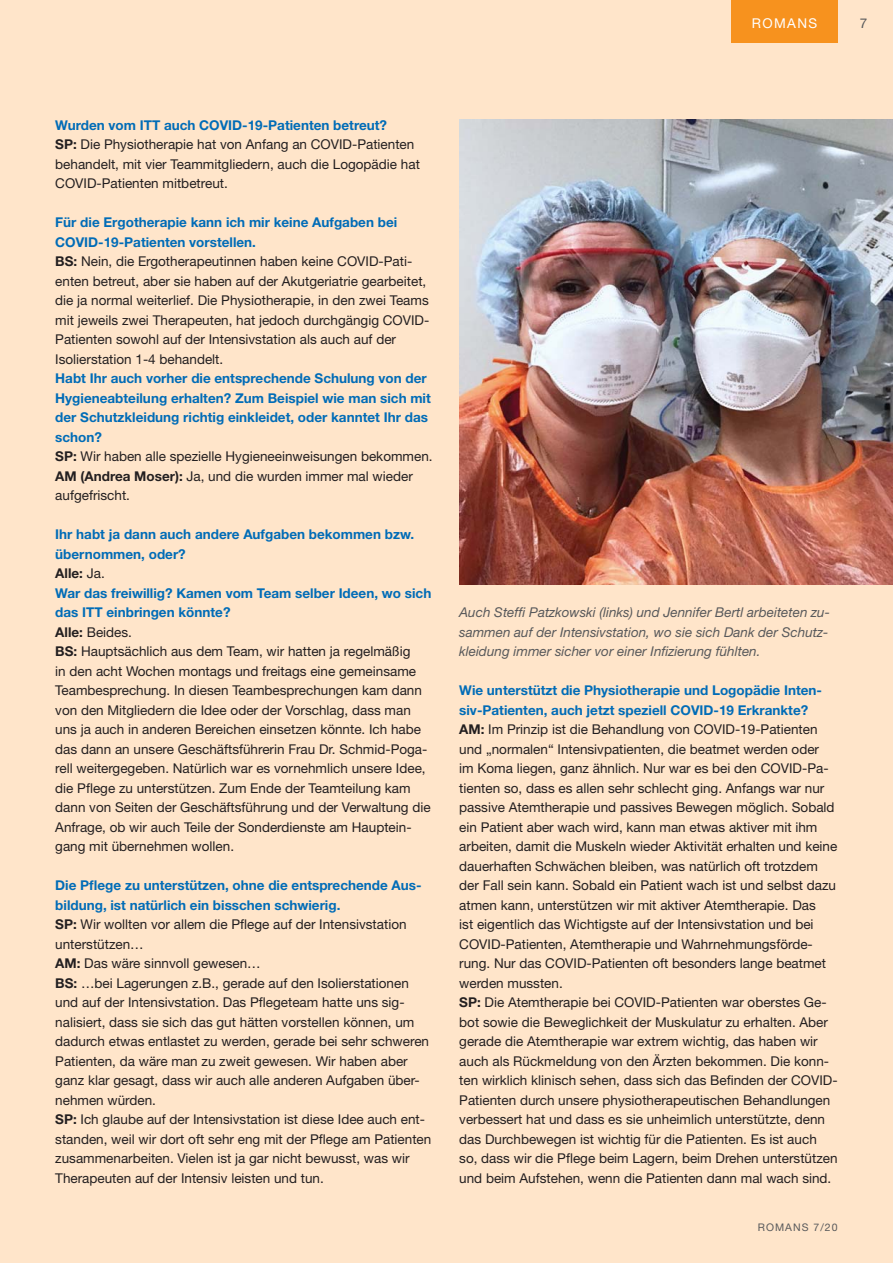
<style>
.page{position:relative;width:893px;height:1263px;background:#ffe5ca}
.page>*{position:absolute;margin:0;border:0;box-sizing:border-box;transform-origin:0 0}
.t1{font:13.5px/19.5px "Helvetica Neue";color:#231f20}
.t2{font:700 13.5px/19.5px "Helvetica Neue";color:#006cb7}
.t3{font:italic 13.5px/19.5px "Helvetica Neue";color:#58595b}
.t4{font:13.5px "Helvetica Neue";letter-spacing:.1em;color:#fff}
.t5{font:13.5px "Helvetica Neue";color:#58595b}
.t6{font:10.5px "Helvetica Neue";letter-spacing:.1em;color:#58595b}
.s1{font-weight:700;color:#006cb7}
.s2{font-weight:700}
.s3{color:#231f20}
.s4{font-weight:400;color:#231f20}
</style>
<div class="page">
<div style="left:731px;top:0;width:107px;height:43px;background:#f7921e"></div>
<img style="left:459px;top:119px;width:434px;height:465px">
<p class="t4" style="left:752px;top:18px;width:67px">ROMANS</p>
<p class="t5" style="left:860px;top:18px;width:9px">7</p>
<p class="t1" style="left:55px;top:116px;width:366px"><span class="s1">Wurden vom ITT auch COVID-19-Patienten betreut?<br></span><span class="s2">SP:</span> Die Physiotherapie hat von Anfang an COVID-Patienten behandelt, mit vier Teammitgliedern, auch die Logopädie hat COVID-Patienten mitbetreut.</p>
<p class="t1" style="left:55px;top:214px;width:376px"><span class="s1">Für die Ergotherapie kann ich mir keine Aufgaben bei COVID-19-Patienten vorstellen.<br></span><span class="s2">BS:</span> Nein, die Ergotherapeutinnen haben keine COVID-Pati&shy;enten betreut, aber sie haben auf der Akutgeriatrie gearbeitet, die ja normal weiterlief. Die Physiotherapie, in den zwei Teams mit jeweils zwei Therapeuten, hat jedoch durchgängig COVID-Patienten sowohl auf der Intensivstation als auch auf der Isolierstation 1-4 behandelt.</p>
<p class="t2" style="left:55px;top:370px;width:379px">Habt Ihr auch vorher die entsprechende Schulung von der Hygieneabteilung erhalten? Zum Beispiel wie man sich mit der Schutzkleidung richtig einkleidet, oder kanntet Ihr das schon?<br><span class="s3">SP:</span> <span class="s4">Wir haben alle spezielle Hygieneeinweisungen bekommen.<br></span><span class="s3">AM (Andrea Moser):</span> <span class="s4">Ja, und die wurden immer mal wieder aufgefrischt.</span></p>
<p class="t1" style="left:55px;top:526px;width:378px"><span class="s1">Ihr habt ja dann auch andere Aufgaben bekommen bzw. übernommen, oder?<br></span><span class="s2">Alle:</span> Ja.<br><span class="s1">War das freiwillig? Kamen vom Team selber Ideen, wo sich das ITT einbringen könnte?<br></span><span class="s2">Alle:</span> Beides.<br><span class="s2">BS:</span> Hauptsächlich aus dem Team, wir hatten ja regelmäßig<br>in den acht Wochen montags und freitags eine gemeinsame Teambesprechung. In diesen Teambesprechungen kam dann von den Mitgliedern die Idee oder der Vorschlag, dass man uns ja auch in anderen Bereichen einsetzen könnte. Ich habe das dann an unsere Geschäftsführerin Frau Dr. Schmid-Poga&shy;rell weitergegeben. Natürlich war es vornehmlich unsere Idee, die Pflege zu unterstützen. Zum Ende der Teamteilung kam dann von Seiten der Geschäftsführung und der Verwaltung die Anfrage, ob wir auch Teile der Sonderdienste am Hauptein&shy;gang mit übernehmen wollen.</p>
<p class="t1" style="left:55px;top:877px;width:378px"><span class="s1">Die Pflege zu unterstützen, ohne die entsprechende Aus&shy;bildung, ist natürlich ein bisschen schwierig.<br></span><span class="s2">SP:</span> Wir wollten vor allem die Pflege auf der Intensivstation unterstützen…<br><span class="s2">AM:</span> Das wäre sinnvoll gewesen…<br><span class="s2">BS:</span> …bei Lagerungen z.B., gerade auf den Isolierstationen und auf der Intensivstation. Das Pflegeteam hatte uns sig&shy;nalisiert, dass sie sich das gut hätten vorstellen können, um dadurch etwas entlastet zu werden, gerade bei sehr schweren Patienten, da wäre man zu zweit gewesen. Wir haben aber ganz klar gesagt, dass wir auch alle anderen Aufgaben über&shy;nehmen würden.<br><span class="s2">SP:</span> Ich glaube auf der Intensivstation ist diese Idee auch ent&shy;standen, weil wir dort oft sehr eng mit der Pflege am Patienten zusammenarbeiten. Vielen ist ja gar nicht bewusst, was wir Therapeuten auf der Intensiv leisten und tun.</p>
<p class="t3" style="left:459px;top:604px;width:372px">Auch Steffi Patzkowski (links) und Jennifer Bertl arbeiteten zu&shy;sammen auf der Intensivstation, wo sie sich Dank der Schutz&shy;kleidung immer sicher vor einer Infizierung fühlten.</p>
<p class="t1" style="left:459px;top:682px;width:380px"><span class="s1">Wie unterstützt die Physiotherapie und Logopädie Inten&shy;siv-Patienten, auch jetzt speziell COVID-19 Erkrankte?<br></span><span class="s2">AM:</span> Im Prinzip ist die Behandlung von COVID-19-Patienten und „normalen“ Intensivpatienten, die beatmet werden oder<br>im Koma liegen, ganz ähnlich. Nur war es bei den COVID-Pa&shy;tienten so, dass es allen sehr schlecht ging. Anfangs war nur passive Atemtherapie und passives Bewegen möglich. Sobald ein Patient aber wach wird, kann man etwas aktiver mit ihm arbeiten, damit die Muskeln wieder Aktivität erhalten und keine dauerhaften Schwächen bleiben, was natürlich oft trotzdem der Fall sein kann. Sobald ein Patient wach ist und selbst dazu atmen kann, unterstützen wir mit aktiver Atemtherapie. Das<br>ist eigentlich das Wichtigste auf der Intensivstation und bei COVID-Patienten, Atemtherapie und Wahrnehmungsförde&shy;rung. Nur das COVID-Patienten oft besonders lange beatmet werden mussten.<br><span class="s2">SP:</span> Die Atemtherapie bei COVID-Patienten war oberstes Ge&shy;bot sowie die Beweglichkeit der Muskulatur zu erhalten. Aber gerade die Atemtherapie war extrem wichtig, das haben wir auch als Rückmeldung von den Ärzten bekommen. Die konn&shy;ten wirklich klinisch sehen, dass sich das Befinden der COVID-Patienten durch unsere physiotherapeutischen Behandlungen verbessert hat und dass es sie unheimlich unterstützte, denn das Durchbewegen ist wichtig für die Patienten. Es ist auch so, dass wir die Pflege beim Lagern, beim Drehen unterstützen und beim Aufstehen, wenn die Patienten dann mal wach sind.</p>
<p class="t6" style="left:758px;top:1223px;width:81px">ROMANS 7/20</p>
</div>
